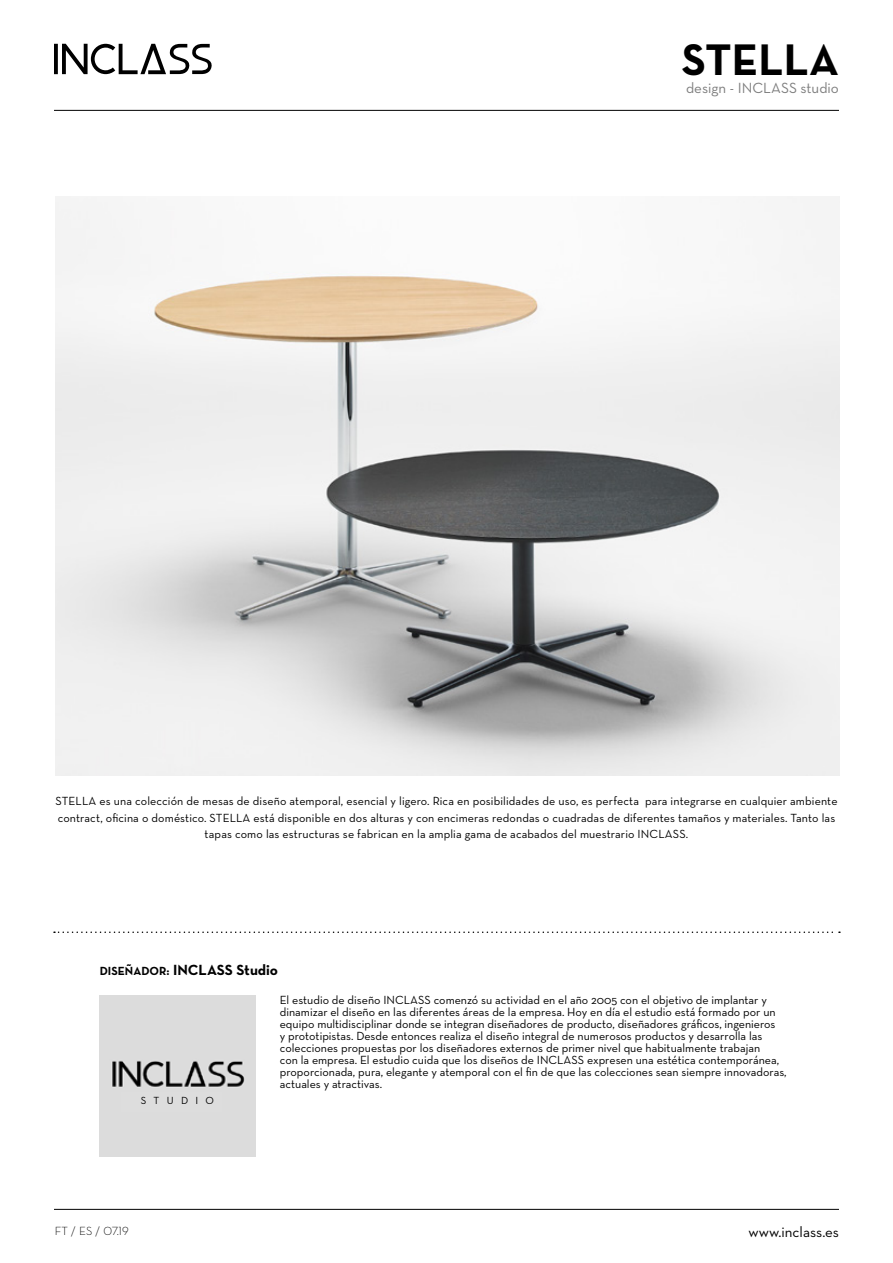
<style>
.page{position:relative;width:893px;height:1263px;background:#fff}
.page>*{position:absolute;margin:0;border:0;box-sizing:border-box;transform-origin:0 0}
.t1{font:700 45px "Neutra Text";color:#000}
.t2{font:700 15px "Neutra Text";color:#000}
.t3{font:15px "Neutra Text";color:#7d7d7d}
.t4{font:15px "Neutra Text";color:#000}
.t5{font:12px/12px "Neutra Text";color:#000;text-align:center}
.t6{font:300 12px "Neutra Text";color:#000}
.t7{font:10.5px "Neutra Text";letter-spacing:.7em;color:#000}
.s1{font-size:12px}
.s2{font-family:"Neutra Text Light Alt";font-weight:400}
</style>
<div class="page">
<img style="left:55px;top:196px;width:785px;height:580px">
<svg style="left:54px;top:931px;width:786px;height:2px"></svg>
<img style="left:100px;top:995px;width:155px;height:162px">
<div style="left:121px;top:1092px;width:100px;height:19px;background:#ddd"></div>
<hr style="left:54px;top:110px;width:785px;height:1px;background:#000">
<hr style="left:54px;top:1209px;width:785px;height:1px;background:#000">
<svg style="left:54px;top:44px;width:158px;height:30px"></svg>
<h1 class="t1" style="left:682px;top:32px;width:159px">STELLA</h1>
<p class="t3" style="left:686px;top:79px;width:154px">design - INCLASS studio</p>
<p class="t5" style="left:55px;top:793px;width:784px;line-height:16.5px">STELLA es una colección de mesas de diseño atemporal, esencial y ligero. Rica en posibilidades de uso, es perfecta para integrarse en cualquier ambiente contract, oficina o doméstico. STELLA está disponible en dos alturas y con encimeras redondas o cuadradas de diferentes tamaños y materiales. Tanto las tapas como las estructuras se fabrican en la amplia gama de acabados del muestrario INCLASS.</p>
<p class="t2" style="left:100px;top:960px;width:180px"><span class="s1">DISEÑADOR:</span> INCLASS Studio</p>
<p class="t7" style="left:141px;top:1094px;width:75px">STUDIO</p>
<p class="t5" style="left:280px;top:993px;width:508px;text-align:left">El estudio de diseño INCLASS comenzó su actividad en el año 2005 con el objetivo de implantar y dinamizar el diseño en las diferentes áreas de la empresa. Hoy en día el estudio está formado por un equipo multidisciplinar donde se integran diseñadores de producto, diseñadores gráficos, ingenieros<br>y prototipistas. Desde entonces realiza el diseño integral de numerosos productos y desarrolla las colecciones propuestas por los diseñadores externos de primer nivel que habitualmente trabajan<br>con la empresa. El estudio cuida que los diseños de INCLASS expresen una estética contemporánea, proporcionada, pura, elegante y atemporal con el fin de que las colecciones sean siempre innovadoras, actuales y atractivas.</p>
<p class="t6" style="left:55px;top:1224px;width:75px">FT / ES / <span class="s2">07.19</span></p>
<p class="t4" style="left:748px;top:1223px;width:92px">www.inclass.es</p>
</div>
